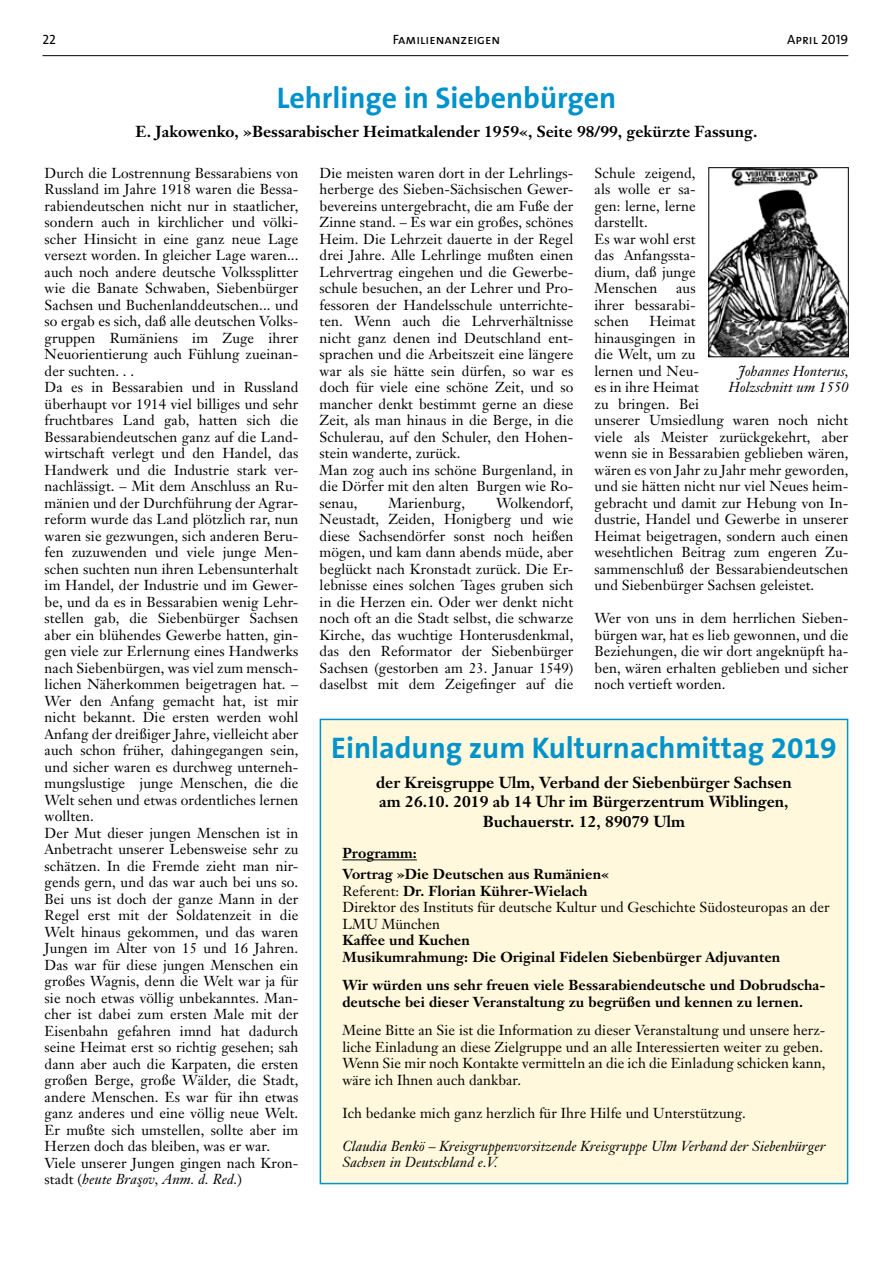
<style>
.page{position:relative;width:893px;height:1263px;background:#fff}
.page>*{position:absolute;margin:0;border:0;box-sizing:border-box;transform-origin:0 0}
.t1{font:700 30px "The Sans B7";color:#0092ca}
.t2{font:700 15.75px/19.5px "Janson Text";color:#000;text-align:center}
.t3{font:14.25px/16.5px "Janson Text";letter-spacing:.005em;color:#000}
.t4{font:700 14.25px/16.5px "Janson Text";letter-spacing:.005em;color:#000}
.t5{font:italic 14.25px/16.5px "Janson Text";letter-spacing:.005em;color:#000}
.t6{font:13.5px "The Sans Caps";color:#000}
.s1{font-style:italic}
.s2{font-family:"Thourque";font-style:italic}
.s3{font-weight:700}
</style>
<div class="page">
<hr style="left:43px;top:55px;width:805px;height:1px;background:#000">
<div style="left:320px;top:719px;width:528px;height:464px;background:#fff8dc"></div>
<hr style="left:342px;top:859px;width:75px;height:1px;background:#000">
<div style="left:320px;top:719px;width:528px;height:465px;border:2px solid #0092ca"></div>
<img style="left:710px;top:169px;width:137px;height:186px">
<div style="left:708px;top:167px;width:141px;height:190px;border:1px solid #000"></div>
<p class="t6" style="left:43px;top:28px;width:15px">22</p>
<p class="t6" style="left:393px;top:28px;width:109px">Familienanzeigen</p>
<p class="t6" style="left:787px;top:28px;width:63px">April 2019</p>
<h1 class="t1" style="left:277px;top:82px;width:341px">Lehrlinge in Siebenbürgen</h1>
<p class="t2" style="left:136px;top:122px;width:623px">E. Jakowenko, »Bessarabischer Heimatkalender 1959«, Seite 98/99, gekürzte Fassung.</p>
<p class="t3" style="left:45px;top:164px;width:255px">Durch die Lostrennung Bessarabiens von Russland im Jahre 1918 waren die Bessa&shy;rabiendeutschen nicht nur in staatlicher, sondern auch in kirchlicher und völki&shy;scher Hinsicht in eine ganz neue Lage versezt worden. In gleicher Lage waren... auch noch andere deutsche Volkssplitter wie die Banate Schwaben, Siebenbürger Sachsen und Buchenlanddeutschen... und so ergab es sich, daß alle deutschen Volks&shy;gruppen Rumäniens im Zuge ihrer Neuorientierung auch Fühlung zueinan&shy;der suchten. . .<br>Da es in Bessarabien und in Russland überhaupt vor 1914 viel billiges und sehr fruchtbares Land gab, hatten sich die Bessarabiendeutschen ganz auf die Land&shy;wirtschaft verlegt und den Handel, das Handwerk und die Industrie stark ver&shy;nachlässigt. – Mit dem Anschluss an Ru&shy;mänien und der Durchführung der Agrar&shy;reform wurde das Land plötzlich rar, nun waren sie gezwungen, sich anderen Beru&shy;fen zuzuwenden und viele junge Men&shy;schen suchten nun ihren Lebensunterhalt im Handel, der Industrie und im Gewer&shy;be, und da es in Bessarabien wenig Lehr&shy;stellen gab, die Siebenbürger Sachsen aber ein blühendes Gewerbe hatten, gin&shy;gen viele zur Erlernung eines Handwerks nach Siebenbürgen, was viel zum mensch&shy;lichen Näherkommen beigetragen hat. – Wer den Anfang gemacht hat, ist mir nicht bekannt. Die ersten werden wohl Anfang der dreißiger Jahre, vielleicht aber auch schon früher, dahingegangen sein, und sicher waren es durchweg unterneh&shy;mungslustige junge Menschen, die die Welt sehen und etwas ordentliches lernen wollten.<br>Der Mut dieser jungen Menschen ist in Anbetracht unserer Lebensweise sehr zu schätzen. In die Fremde zieht man nir&shy;gends gern, und das war auch bei uns so.<br>Bei uns ist doch der ganze Mann in der Regel erst mit der Soldatenzeit in die Welt hinaus gekommen, und das waren Jungen im Alter von 15 und 16 Jahren.<br>Das war für diese jungen Menschen ein großes Wagnis, denn die Welt war ja für sie noch etwas völlig unbekanntes. Man&shy;cher ist dabei zum ersten Male mit der Eisenbahn gefahren imnd hat dadurch seine Heimat erst so richtig gesehen; sah dann aber auch die Karpaten, die ersten großen Berge, große Wälder, die Stadt, andere Menschen. Es war für ihn etwas ganz anderes und eine völlig neue Welt.<br>Er mußte sich umstellen, sollte aber im Herzen doch das bleiben, was er war.<br>Viele unserer Jungen gingen nach Kron&shy;stadt (<span class="s1">heute Bra</span><span class="s2">µ</span><span class="s1">ov, Anm. d. Red.</span>)</p>
<p class="t3" style="left:320px;top:164px;width:255px">Die meisten waren dort in der Lehrlings&shy;herberge des Sieben-Sächsischen Gewer&shy;bevereins untergebracht, die am Fuße der Zinne stand. – Es war ein großes, schönes Heim. Die Lehrzeit dauerte in der Regel drei Jahre. Alle Lehrlinge mußten einen Lehrvertrag eingehen und die Gewerbe&shy;schule besuchen, an der Lehrer und Pro&shy;fessoren der Handelsschule unterrichte&shy;ten. Wenn auch die Lehrverhältnisse nicht ganz denen ind Deutschland ent&shy;sprachen und die Arbeitszeit eine längere war als sie hätte sein dürfen, so war es doch für viele eine schöne Zeit, und so mancher denkt bestimmt gerne an diese Zeit, als man hinaus in die Berge, in die Schulerau, auf den Schuler, den Hohen&shy;stein wanderte, zurück.<br>Man zog auch ins schöne Burgenland, in die Dörfer mit den alten Burgen wie Ro&shy;senau,</p>
<p class="t3" style="left:595px;top:164px;width:103px">Schule zeigend, als wolle er sa&shy;gen: lerne, lerne darstellt.<br>Es war wohl erst das Anfangssta&shy;dium, daß junge<br>Menschen</p>
<p class="t3" style="left:595px;top:280px;width:103px;text-align:justify;text-indent:82px">aus ihrer bessarabi&shy;schen</p>
<p class="t3" style="left:595px;top:313px;width:255px;text-indent:55px">Heimat<br>hinausgingen in<br>die Welt, um zu<br>lernen und Neu-<br>es in ihre Heimat<br>zu bringen. Bei<br>unserer Umsiedlung waren noch nicht viele als Meister zurückgekehrt, aber wenn sie in Bessarabien geblieben wären, wären es von Jahr zu Jahr mehr geworden, und sie hätten nicht nur viel Neues heim&shy;gebracht und damit zur Hebung von In&shy;dustrie, Handel und Gewerbe in unserer<br>Heimat beigetragen, sondern auch einen wesehtlichen Beitrag zum engeren Zu&shy;sammenschluß der Bessarabiendeutschen und Siebenbürger Sachsen geleistet.</p>
<p class="t3" style="left:595px;top:610px;width:255px;text-align:justify">Wer von uns in dem herrlichen Sieben&shy;bürgen war, hat es lieb gewonnen, und die Beziehungen, die wir dort angeknüpft ha&shy;ben, wären erhalten geblieben und sicher noch vertieft worden.</p>
<p class="t5" style="left:729px;top:363px;width:122px;text-align:right">Johannes Honterus,<br>Holzschnitt um 1550</p>
<p class="t3" style="left:320px;top:494px;width:255px;text-align:justify;text-indent:176px">Wolkendorf, Neustadt, Zeiden, Honigberg und wie diese Sachsendörfer sonst noch heißen mögen, und kam dann abends müde, aber beglückt nach Kronstadt zurück. Die Er&shy;lebnisse eines solchen Tages gruben sich in die Herzen ein. Oder wer denkt nicht noch oft an die Stadt selbst, die schwarze Kirche, das wuchtige Honterusdenkmal, das den Reformator der Siebenbürger Sachsen (gestorben am 23. Januar 1549) daselbst mit dem Zeigefinger auf die</p>
<p class="t3" style="left:388px;top:494px;width:78px">Marienburg,</p>
<h1 class="t1" style="left:331px;top:732px;width:507px">Einladung zum Kulturnachmittag 2019</h1>
<p class="t2" style="left:376px;top:772px;width:417px">der Kreisgruppe Ulm, Verband der Siebenbürger Sachsen am 26.10. 2019 ab 14 Uhr im Bürgerzentrum Wiblingen,<br>Buchauerstr. 12, 89079 Ulm</p>
<p class="t4" style="left:342px;top:843px;width:268px;line-height:20.7px">Programm:<br>Vortrag »Die Deutschen aus Rumänien«</p>
<p class="t3" style="left:342px;top:882px;width:489px">Referent: <span class="s3">Dr. Florian Kührer-Wielach<br></span>Direktor des Instituts für deutsche Kultur und Geschichte Südosteuropas an der<br>LMU München</p>
<p class="t4" style="left:342px;top:932px;width:439px">Kaffee und Kuchen<br>Musikumrahmung: Die Original Fidelen Siebenbürger Adjuvanten</p>
<p class="t4" style="left:342px;top:977px;width:485px">Wir würden uns sehr freuen viele Bessarabiendeutsche und Dobrudscha&shy;deutsche bei dieser Veranstaltung zu begrüßen und kennen zu lernen.</p>
<p class="t3" style="left:342px;top:1022px;width:485px">Meine Bitte an Sie ist die Information zu dieser Veranstaltung und unsere herz&shy;liche Einladung an diese Zielgruppe und an alle Interessierten weiter zu geben.<br>Wenn Sie mir noch Kontakte vermitteln an die ich die Einladung schicken kann, wäre ich Ihnen auch dankbar.</p>
<p class="t3" style="left:342px;top:1104px;width:405px">Ich bedanke mich ganz herzlich für Ihre Hilfe und Unterstützung.</p>
<p class="t5" style="left:342px;top:1138px;width:485px">Claudia Benkö – Kreisgruppenvorsitzende Kreisgruppe Ulm Verband der Siebenbürger<br>Sachsen in Deutschland e.V.</p>
</div>
